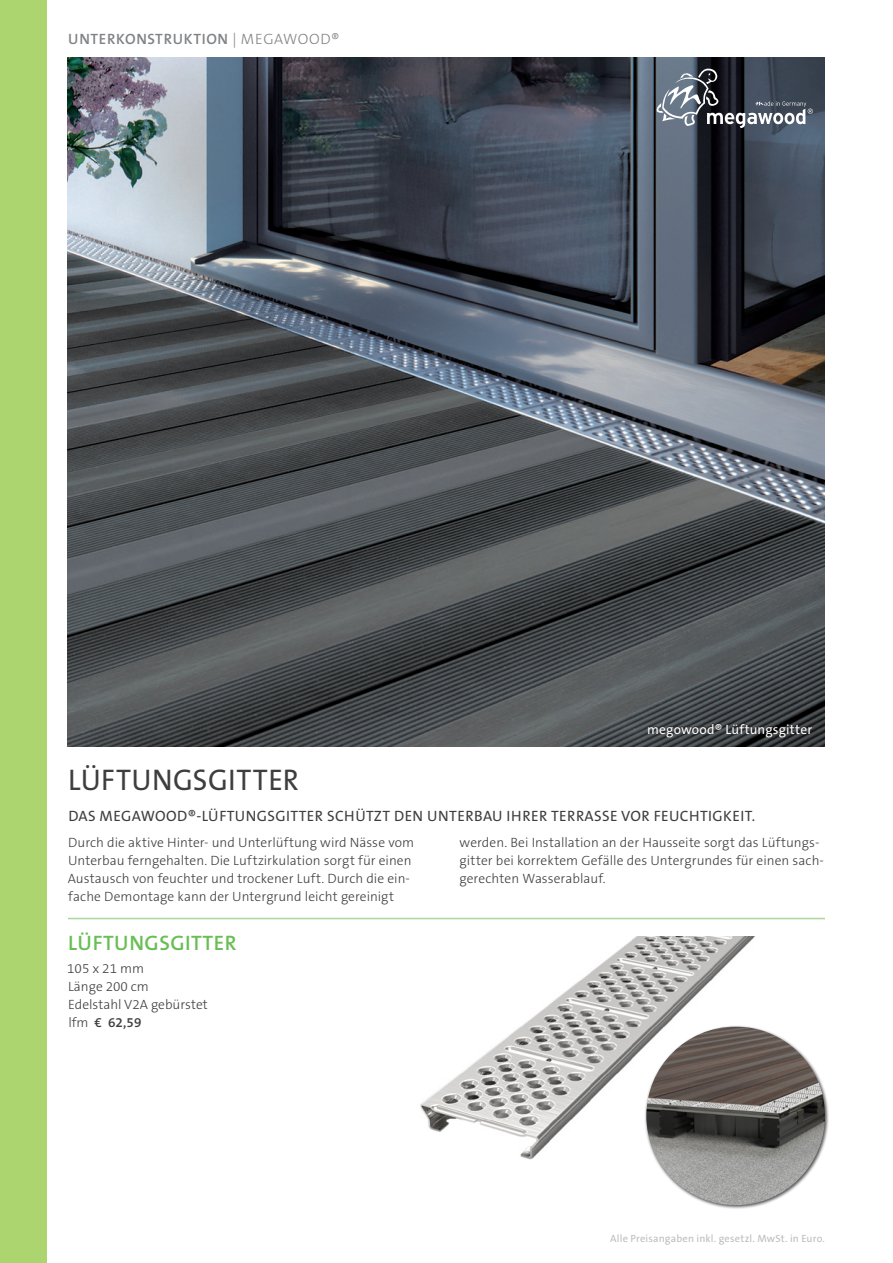
<style>
.page{position:relative;width:893px;height:1263px;background:#fff}
.page>*{position:absolute;margin:0;border:0;box-sizing:border-box;transform-origin:0 0}
.t1{font:30px "The Sans B W5 Plain";letter-spacing:.01em;color:#3e3e3f}
.t2{font:600 21px "The Sans B W6";letter-spacing:.025em;color:#69be55}
.t3{font:15px "The Sans B W5 Plain";letter-spacing:.03em;color:#3e3e3f}
.t4{font:600 15px "The Sans B W6";letter-spacing:.045em;color:#808285}
.t5{font:300 13.5px/18px "The Sans B W3";letter-spacing:.005em;color:#3e3e3f}
.t6{font:13.5px "The Sans B W5 Plain";letter-spacing:.01em;color:#fff}
.t7{font:600 13.5px "The Sans B W6";color:#3e3e3f}
.t8{font:10.5px "The Sans B W5 Plain";letter-spacing:.015em;color:#bcbdc0}
.s1{font-family:"The Sans B W3";font-weight:300}
</style>
<div class="page">
<img style="left:420px;top:936px;width:335px;height:224px">
<img style="left:68px;top:57px;width:757px;height:689px">
<div style="left:644px;top:1025px;width:185px;height:184px;background:#231f20;opacity:.75"></div>
<img style="left:646px;top:1026px;width:179px;height:179px;border-radius:89px">
<div style="left:648px;top:723px;width:165px;height:14px;background:#231f20;opacity:.8"></div>
<hr style="left:68px;top:918px;width:757px;height:1px;background:#abd69b">
<svg style="left:657px;top:69px;width:156px;height:59px"></svg>
<div style="left:0;top:0;width:47px;height:1263px;background:#acd56f"></div>
<p class="t4" style="left:68px;top:29px;width:273px">U NTERKONSTRU KTION <span class="s1">| MEGAWOOD®</span></p>
<p class="t6" style="left:647px;top:720px;width:166px">megowood® Lüftungsgitter</p>
<h1 class="t1" style="left:68px;top:760px;width:175px">LÜFTU NGSGITTER</h1>
<p class="t3" style="left:68px;top:806px;width:226px">DAS MEGAWOOD®-LÜFTU NGSGITTER</p>
<p class="t3" style="left:327px;top:806px;width:162px">SCHÜTZT DE N U NTERBAU</p>
<p class="t3" style="left:507px;top:806px;width:20px">IHRER</p>
<p class="t3" style="left:551px;top:806px;width:4px">TERRA</p>
<p class="t3" style="left:594px;top:806px;width:162px">SSE VOR FEUCHTIGKEIT.</p>
<p class="t5" style="left:68px;top:833px;width:348px">Durch die aktive Hinter- und Unterlüftung wird Nässe vom Unterbau ferngehalten. Die Luftzirkulation sorgt für einen Austausch von feuchter und trockener Luft. Durch die ein&shy;fache Demontage kann der Untergrund leicht gereinigt</p>
<p class="t5" style="left:459px;top:833px;width:365px">werden. Bei Installation an der Hausseite sorgt das Lüftungs&shy;gitter bei korrektem Gefälle des Untergrundes für einen sach&shy;gerechten Wasserablauf.</p>
<h2 class="t2" style="left:68px;top:930px;width:170px">LÜFTU NGSGITTER</h2>
<p class="t5" style="left:67px;top:959px;width:142px">105 x 21 mm<br>Länge 200 cm<br>Edelstahl V2A gebürstet</p>
<p class="t7" style="left:68px;top:1013px;width:75px"><span class="s1">lfm</span> € 62,59</p>
<p class="t8" style="left:610px;top:1231px;width:216px">Alle Preisangaben inkl. gesetzl. MwSt. in Euro.</p>
</div>
